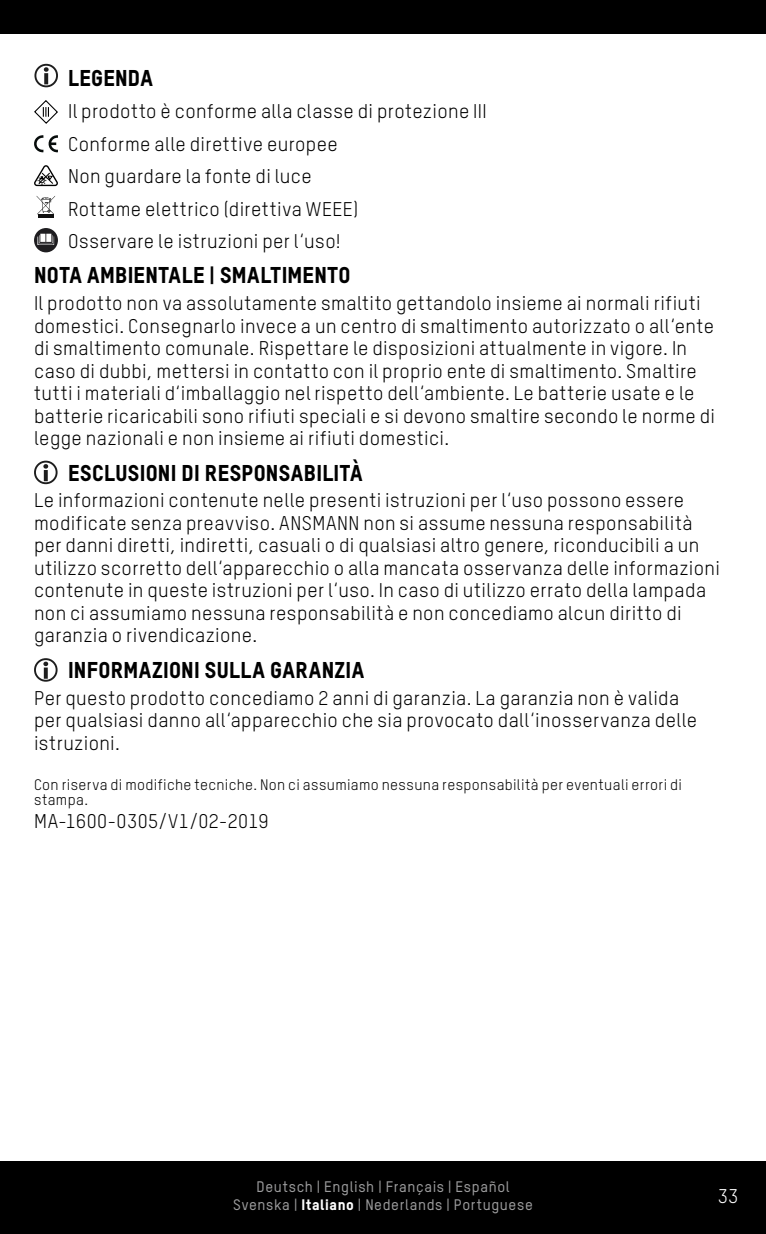
<style>
.page{position:relative;width:766px;height:1234px;background:#fff}
.page>*{position:absolute;margin:0;border:0;box-sizing:border-box;transform-origin:0 0}
.t1{font:800 22.5px "TSTARPRO";letter-spacing:.02em;color:#000}
.t2{font:19.5px/22.5px "TSTARPRO";letter-spacing:.02em;color:#000}
.t3{font:19.5px "TSTARPRO";color:#fff}
.t4{font:15px/15px "TSTARPRO";letter-spacing:.025em;color:#000}
.t5{font:500 15px/18px "TSTARPRO";letter-spacing:.04em;color:#9c9c9d;text-align:center}
.s1{font-weight:800;color:#fff}
</style>
<div class="page">
<div style="left:0;top:0;width:765px;height:34px;background:#000"></div>
<div style="left:0;top:1160px;width:765px;height:73px;background:#000"></div>
<svg style="left:34px;top:64px;width:24px;height:23px"></svg>
<svg style="left:34px;top:100px;width:24px;height:24px"></svg>
<svg style="left:34px;top:135px;width:24px;height:17px"></svg>
<svg style="left:34px;top:165px;width:24px;height:22px"></svg>
<svg style="left:37px;top:196px;width:18px;height:18px"></svg>
<hr style="left:38px;top:214px;width:15px;height:4px;background:#101010">
<svg style="left:34px;top:228px;width:24px;height:24px"></svg>
<svg style="left:34px;top:460px;width:24px;height:24px"></svg>
<svg style="left:34px;top:658px;width:24px;height:23px"></svg>
<p class="t1" style="left:68px;top:62px;width:86px">LEGENDA</p>
<p class="t2" style="left:68px;top:94px;width:420px;line-height:32.4px">Il prodotto è conforme alla classe di protezione III Conforme alle direttive europee<br>Non guardare la fonte di luce<br>Rottame elettrico (direttiva WEEE)<br>Osservare le istruzioni per l‘uso!</p>
<p class="t1" style="left:34px;top:260px;width:318px">NOTA AMBIENTALE | SMALTIMENTO</p>
<p class="t2" style="left:34px;top:291px;width:682px">Il prodotto non va assolutamente smaltito gettandolo insieme ai normali rifiuti domestici. Consegnarlo invece a un centro di smaltimento autorizzato o all‘ente di smaltimento comunale. Rispettare le disposizioni attualmente in vigore. In caso di dubbi, mettersi in contatto con il proprio ente di smaltimento. Smaltire tutti i materiali d‘imballaggio nel rispetto dell‘ambiente. Le batterie usate e le batterie ricaricabili sono rifiuti speciali e si devono smaltire secondo le norme di legge nazionali e non insieme ai rifiuti domestici.</p>
<p class="t1" style="left:68px;top:457px;width:296px">ESCLUSIONI DI RESPONSABILITÀ</p>
<p class="t2" style="left:34px;top:488px;width:687px">Le informazioni contenute nelle presenti istruzioni per l‘uso possono essere modificate senza preavviso. ANSMANN non si assume nessuna responsabilità per danni diretti, indiretti, casuali o di qualsiasi altro genere, riconducibili a un utilizzo scorretto dell‘apparecchio o alla mancata osservanza delle informazioni contenute in queste istruzioni per l‘uso. In caso di utilizzo errato della lampada non ci assumiamo nessuna responsabilità e non concediamo alcun diritto di garanzia o rivendicazione.</p>
<p class="t1" style="left:68px;top:654px;width:298px">INFORMAZIONI SULLA GARANZIA</p>
<p class="t2" style="left:34px;top:685px;width:664px">Per questo prodotto concediamo 2 anni di garanzia. La garanzia non è valida per qualsiasi danno all‘apparecchio che sia provocato dall‘inosservanza delle istruzioni.</p>
<p class="t4" style="left:34px;top:776px;width:649px">Con riserva di modifiche tecniche. Non ci assumiamo nessuna responsabilità per eventuali errori di stampa.</p>
<p class="t2" style="left:34px;top:808px;width:236px">MA-1600-0305/V1/02-2019</p>
<p class="t5" style="left:233px;top:1177px;width:301px">Deutsch | English | Français | Español<br>Svenska | <span class="s1">Italiano</span> | Nederlands | Portuguese</p>
<p class="t3" style="left:717px;top:1183px;width:22px">33</p>
</div>
